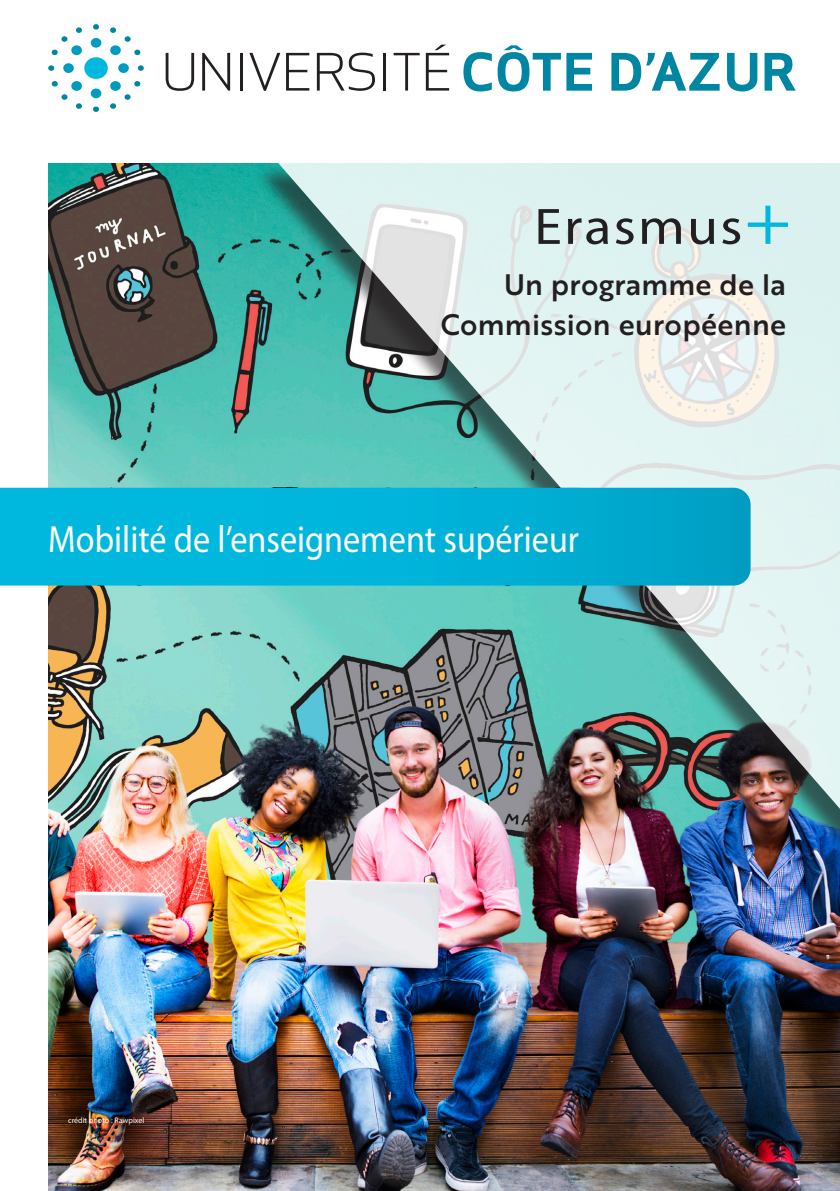
<style>
.page{position:relative;width:840px;height:1191px;background:#fff}
.page>*{position:absolute;margin:0;border:0;box-sizing:border-box;transform-origin:0 0}
.t1{font:51.6px "Myriad Pro";letter-spacing:.04em;color:#231f20;scale:1.09 1}
.t2{font:38px "Myriad Pro";color:#fff;scale:.9 1}
.t3{font:28.8px "Brother 1816 Medium";letter-spacing:.01em;color:#231f20}
.t4{font:8px "Myriad Pro";color:#fff}
.s1{font-size:71.8px;color:#00b8de}
</style>
<div class="page">
<div style="left:84px;top:57px;width:24px;height:22px;background:#00b8de;border-radius:50%"></div>
<div style="left:63px;top:63px;width:11px;height:10px;background:#009bbf;border-radius:50%"></div>
<div style="left:118px;top:63px;width:11px;height:10px;background:#009bbf;border-radius:50%"></div>
<div style="left:91px;top:38px;width:10px;height:10px;background:#009bbf;border-radius:50%"></div>
<div style="left:91px;top:88px;width:10px;height:10px;background:#009bbf;border-radius:50%"></div>
<svg style="left:138px;top:65px;width:6px;height:6px"></svg>
<svg style="left:93px;top:106px;width:6px;height:6px"></svg>
<svg style="left:93px;top:24px;width:6px;height:6px"></svg>
<svg style="left:110px;top:81px;width:30px;height:28px"></svg>
<svg style="left:110px;top:27px;width:31px;height:28px"></svg>
<svg style="left:48px;top:65px;width:6px;height:6px"></svg>
<svg style="left:52px;top:81px;width:30px;height:28px"></svg>
<svg style="left:51px;top:27px;width:31px;height:28px"></svg>
<svg style="left:165px;top:53px;width:29px;height:38px"></svg>
<svg style="left:202px;top:53px;width:28px;height:38px"></svg>
<hr style="left:239px;top:53px;width:3px;height:38px;background:#231f20">
<svg style="left:249px;top:53px;width:31px;height:38px"></svg>
<svg style="left:286px;top:53px;width:23px;height:38px"></svg>
<svg style="left:317px;top:53px;width:58px;height:38px"></svg>
<hr style="left:383px;top:53px;width:3px;height:38px;background:#231f20">
<svg style="left:393px;top:53px;width:26px;height:38px"></svg>
<svg style="left:425px;top:45px;width:24px;height:46px"></svg>
<svg style="left:463px;top:52px;width:28px;height:39px"></svg>
<svg style="left:497px;top:45px;width:63px;height:46px"></svg>
<svg style="left:566px;top:53px;width:25px;height:38px"></svg>
<svg style="left:611px;top:52px;width:108px;height:39px"></svg>
<svg style="left:727px;top:53px;width:30px;height:38px"></svg>
<svg style="left:764px;top:53px;width:31px;height:38px"></svg>
<img style="left:48px;top:163px;width:791px;height:1028px">
<div style="left:253px;top:163px;width:586px;height:703px;background:#231f20;opacity:.75"></div>
<img style="left:277px;top:163px;width:562px;height:680px">
<svg style="left:0;top:488px;width:750px;height:97px;background:#00b1d7"></svg>
<p class="t1" style="left:534px;top:195px;width:237px">Erasmus<span class="s1">+</span></p>
<p class="t3" style="left:504px;top:263px;width:283px">Un programme de la</p>
<p class="t3" style="left:440px;top:303px;width:346px">Commission européenne</p>
<p class="t2" style="left:48px;top:516px;width:591px">Mobilité de l’enseignement supérieur</p>
<p class="t4" style="left:68px;top:1115px;width:78px">crédit photo : Rawpixel</p>
</div>
